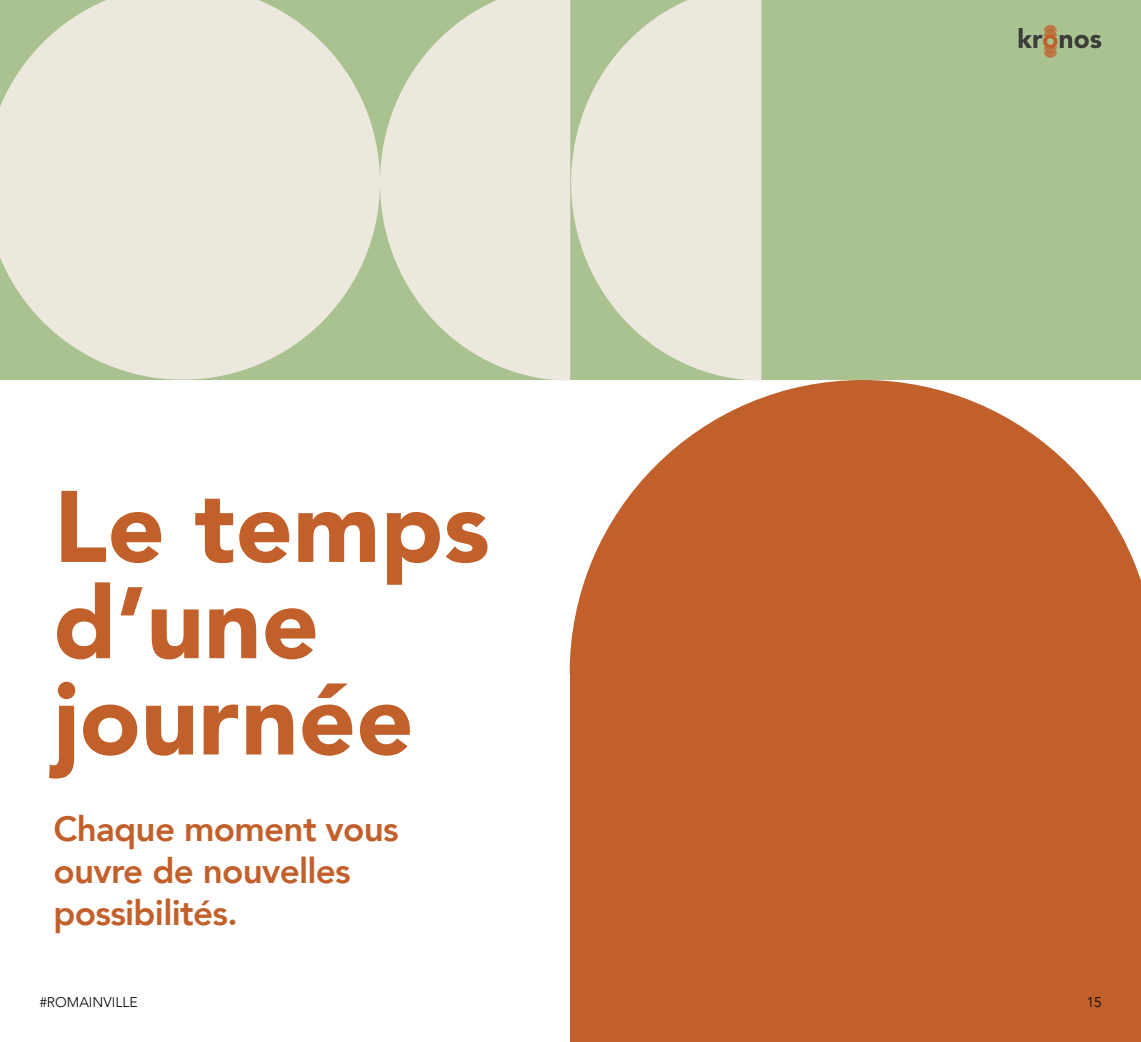
<style>
.page{position:relative;width:1141px;height:1042px;background:#fff}
.page>*{position:absolute;margin:0;border:0;box-sizing:border-box;transform-origin:0 0}
.t1{font:900 100.27px/96.2px "Avenir";color:#c2602c}
.t2{font:800 35px/42px "Avenir";letter-spacing:-.02em;color:#c2602c}
.t3{font:300 14px "Avenir";color:#000}
</style>
<div class="page">
<svg style="left:570px;top:380px;width:571px;height:293px;fill:#c2602c"></svg>
<div style="left:571px;top:670px;width:570px;height:372px;background:#c2602c"></div>
<div style="left:0;top:0;width:1141px;height:379px;background:#aac290"></div>
<svg style="left:571px;top:0;width:190px;height:380px;fill:#ece8de"></svg>
<svg style="left:380px;top:0;width:190px;height:381px;fill:#ece8de"></svg>
<svg style="left:0;top:0;width:380px;height:380px;fill:#ece8de"></svg>
<svg style="left:1019px;top:25px;width:82px;height:33px"></svg>
<h1 class="t1" style="left:54px;top:476px;width:438px">Le temps d’une journée</h1>
<p class="t2" style="left:54px;top:808px;width:347px">Chaque moment vous ouvre de nouvelles possibilités.</p>
<p class="t3" style="left:40px;top:994px;width:100px">#ROMAINVILLE</p>
<p class="t3" style="left:1087px;top:994px;width:16px">15</p>
</div>
